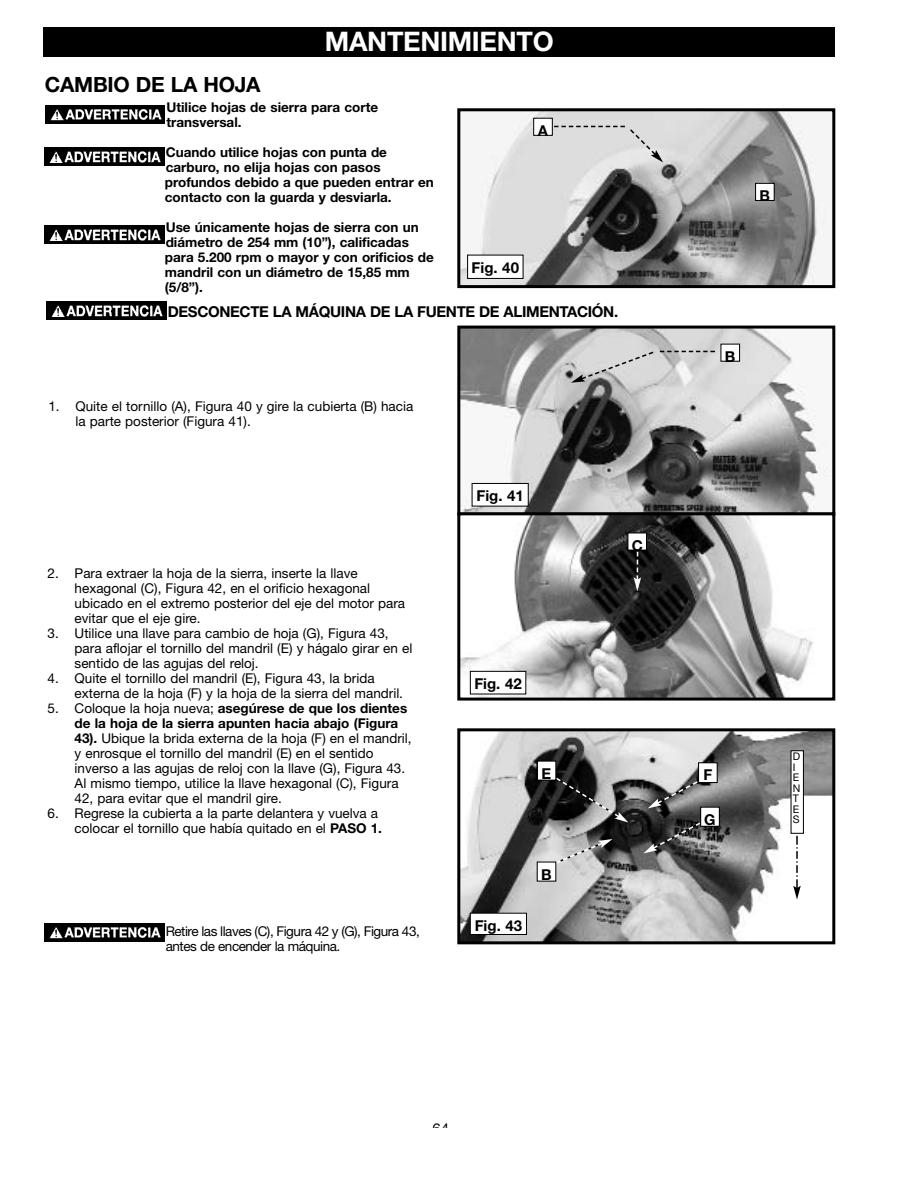
<style>
.page{position:relative;width:918px;height:1188px;background:#fff}
.page>*{position:absolute;margin:0;border:0;box-sizing:border-box;transform-origin:0 0}
.t1{font:700 27px "Helvetica Neue";letter-spacing:-.01em;color:#fff}
.t2{font:700 21px "Helvetica Neue";letter-spacing:-.01em;color:#000}
.t3{font:700 15px "Helvetica Neue";letter-spacing:-.02em;color:#000}
.t4{font:15px "Helvetica Neue";color:#000}
.t5{font:13.5px/15px "Helvetica Neue";color:#000}
.t6{font:700 13.5px/15px "Helvetica Neue";color:#000}
.t7{font:13.5px/15px "Helvetica Neue";letter-spacing:-.035em;color:#000}
.t8{font:10.5px/10.5px "Helvetica Neue";color:#000}
.s1{font-weight:700}
</style>
<div class="page">
<div style="left:43px;top:27px;width:792px;height:29px;background:#000"></div>
<img style="left:461px;top:112px;width:366px;height:172px">
<div style="left:457px;top:108px;width:378px;height:180px;border:3px solid #000"></div>
<img style="left:461px;top:330px;width:367px;height:182px">
<div style="left:457px;top:326px;width:378px;height:190px;border:3px solid #000"></div>
<img style="left:461px;top:732px;width:370px;height:208px">
<div style="left:457px;top:728px;width:378px;height:216px;border:3px solid #000"></div>
<img style="left:461px;top:516px;width:353px;height:181px">
<div style="left:457px;top:512px;width:378px;height:189px;border:3px solid #000"></div>
<svg style="left:634px;top:552px;width:7px;height:39px"></svg>
<svg style="left:554px;top:776px;width:75px;height:47px;background:#535353"></svg>
<svg style="left:554px;top:839px;width:59px;height:26px;background:#a1a1a1"></svg>
<svg style="left:643px;top:821px;width:59px;height:32px;background:#454545"></svg>
<div style="left:468px;top:255px;width:55px;height:23px;background:#fff"></div>
<div style="left:467px;top:255px;width:56px;height:24px;border:1px solid #000"></div>
<div style="left:472px;top:484px;width:56px;height:22px;background:#fff"></div>
<div style="left:472px;top:483px;width:57px;height:23px;border:1px solid #000"></div>
<div style="left:471px;top:672px;width:54px;height:22px;background:#fff"></div>
<div style="left:470px;top:671px;width:56px;height:23px;border:1px solid #000"></div>
<div style="left:471px;top:914px;width:55px;height:20px;background:#fff"></div>
<div style="left:470px;top:913px;width:57px;height:22px;border:1px solid #000"></div>
<div style="left:534px;top:119px;width:18px;height:16px;background:#fff"></div>
<div style="left:533px;top:118px;width:20px;height:18px;border:1px solid #000"></div>
<svg style="left:554px;top:126px;width:109px;height:36px;background:#d6d6d6"></svg>
<div style="left:756px;top:184px;width:18px;height:16px;background:#fff"></div>
<div style="left:755px;top:183px;width:20px;height:18px;border:1px solid #000"></div>
<div style="left:721px;top:344px;width:18px;height:17px;background:#fff"></div>
<div style="left:721px;top:344px;width:19px;height:18px;border:1px solid #000"></div>
<svg style="left:571px;top:350px;width:144px;height:33px;background:#cacaca"></svg>
<div style="left:628px;top:533px;width:18px;height:17px;background:#fff"></div>
<div style="left:538px;top:762px;width:17px;height:18px;background:#fff"></div>
<div style="left:537px;top:761px;width:19px;height:19px;border:1px solid #000"></div>
<div style="left:538px;top:862px;width:17px;height:19px;background:#fff"></div>
<div style="left:701px;top:808px;width:18px;height:18px;background:#fff"></div>
<div style="left:700px;top:807px;width:20px;height:20px;border:1px solid #000"></div>
<div style="left:791px;top:751px;width:12px;height:82px;background:#fff"></div>
<div style="left:791px;top:750px;width:13px;height:84px;border:1px solid #000"></div>
<svg style="left:793px;top:836px;width:8px;height:64px"></svg>
<svg style="left:648px;top:776px;width:58px;height:32px;background:#888"></svg>
<div style="left:699px;top:763px;width:18px;height:19px;background:#fff"></div>
<div style="left:698px;top:762px;width:20px;height:21px;border:1px solid #000"></div>
<img style="left:45px;top:105px;width:120px;height:18px">
<img style="left:44px;top:148px;width:120px;height:18px">
<img style="left:44px;top:225px;width:120px;height:19px">
<img style="left:46px;top:301px;width:120px;height:19px">
<img style="left:44px;top:923px;width:120px;height:18px">
<h1 class="t1" style="left:325px;top:31px;width:230px">MANTENIMIENTO</h1>
<h2 class="t2" style="left:45px;top:77px;width:217px">CAMBIO DE LA HOJA</h2>
<p class="t6" style="left:166px;top:101px;width:213px">Utilice hojas de sierra para corte transversal.</p>
<p class="t6" style="left:165px;top:146px;width:271px">Cuando utilice hojas con punta de carburo, no elija hojas con pasos profundos debido a que pueden entrar en contacto con la guarda y desviarla.</p>
<p class="t6" style="left:165px;top:221px;width:270px">Use únicamente hojas de sierra con un diámetro de 254 mm (10”), calificadas para 5.200 rpm o mayor y con orificios de mandril con un diámetro de 15,85 mm (5/8”).</p>
<p class="t3" style="left:538px;top:125px;width:12px">A</p>
<p class="t3" style="left:472px;top:262px;width:49px">Fig. 40</p>
<p class="t3" style="left:168px;top:306px;width:452px">DESCONECTE LA MÁQUINA DE LA FUENTE DE ALIMENTACIÓN.</p>
<p class="t5" style="left:76px;top:400px;width:339px;text-indent:-27px">1. Quite el tornillo (A), Figura 40 y gire la cubierta (B) hacia la parte posterior (Figura 41).</p>
<p class="t5" style="left:75px;top:567px;width:332px;text-indent:-27px">2. Para extraer la hoja de la sierra, inserte la llave hexagonal (C), Figura 42, en el orificio hexagonal ubicado en el extremo posterior del eje del motor para evitar que el eje gire.</p>
<p class="t5" style="left:75px;top:627px;width:339px;text-indent:-27px">3. Utilice una llave para cambio de hoja (G), Figura 43, para aflojar el tornillo del mandril (E) y hágalo girar en el sentido de las agujas del reloj.</p>
<p class="t5" style="left:75px;top:672px;width:330px;text-indent:-27px">4. Quite el tornillo del mandril (E), Figura 43, la brida externa de la hoja (F) y la hoja de la sierra del mandril.</p>
<p class="t5" style="left:75px;top:702px;width:339px;text-indent:-27px">5. Coloque la hoja nueva; <span class="s1">asegúrese de que los dientes de la hoja de la sierra apunten hacia abajo (Figura 43).</span> Ubique la brida externa de la hoja (F) en el mandril, y enrosque el tornillo del mandril (E) en el sentido inverso a las agujas de reloj con la llave (G), Figura 43.<br>Al mismo tiempo, utilice la llave hexagonal (C), Figura 42, para evitar que el mandril gire.</p>
<p class="t5" style="left:48px;top:807px;width:336px;text-align:right">6. Regrese la cubierta a la parte delantera y vuelva a colocar el tornillo que había quitado en el <span class="s1">PASO 1.</span></p>
<p class="t7" style="left:166px;top:925px;width:256px">Retire las llaves (C), Figura 42 y (G), Figura 43, antes de encender la máquina.</p>
<p class="t3" style="left:476px;top:490px;width:49px">Fig. 41</p>
<p class="t3" style="left:474px;top:678px;width:49px">Fig. 42</p>
<p class="t3" style="left:542px;top:768px;width:11px">E</p>
<p class="t3" style="left:475px;top:920px;width:49px">Fig. 43</p>
<p class="t3" style="left:541px;top:869px;width:12px">B</p>
<p class="t3" style="left:632px;top:540px;width:13px">C</p>
<p class="t3" style="left:760px;top:190px;width:12px">B</p>
<p class="t3" style="left:725px;top:351px;width:12px">B</p>
<p class="t3" style="left:703px;top:770px;width:10px">F</p>
<p class="t3" style="left:704px;top:814px;width:13px">G</p>
<p class="t8" style="left:793px;top:752px;width:9px">D<br>I<br>E<br>N<br>T<br>E<br>S</p>
<p class="t4" style="left:433px;top:1123px;width:18px">64</p>
</div>
